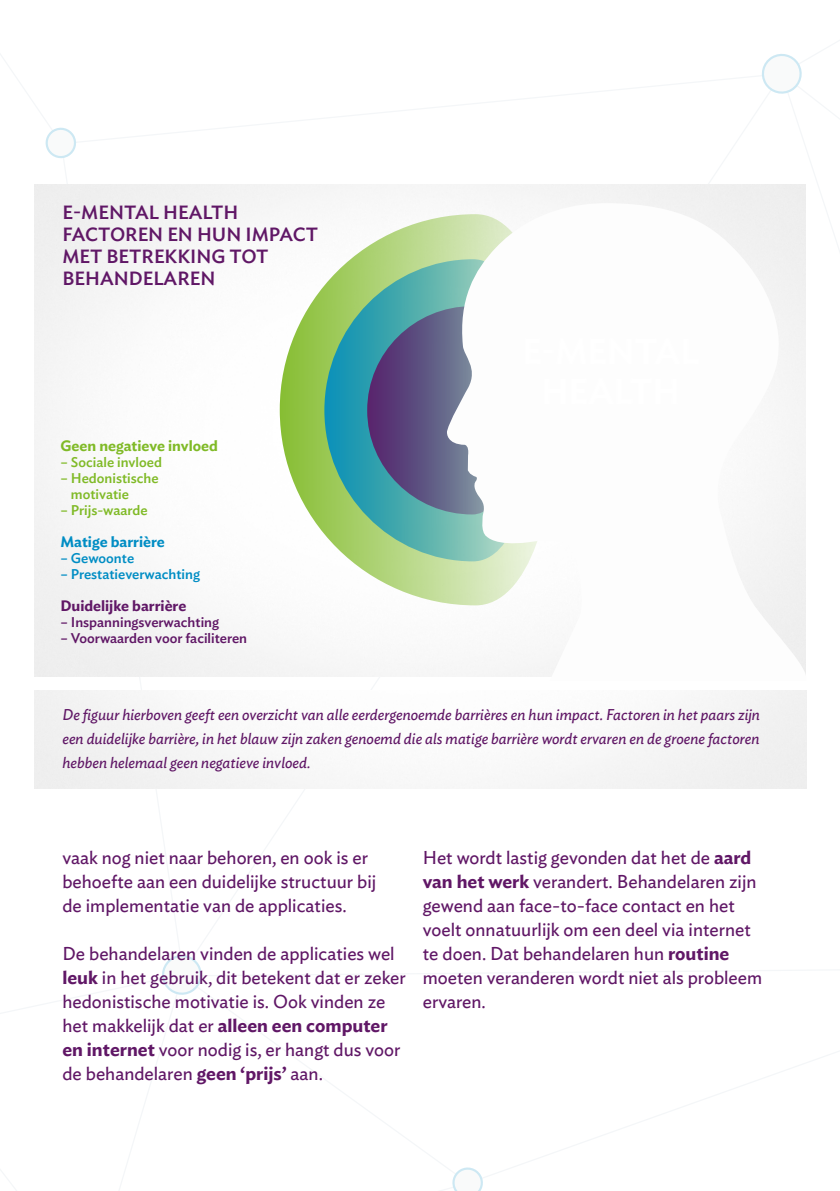
<style>
.page{position:relative;width:840px;height:1191px;background:#fff}
.page>*{position:absolute;margin:0;border:0;box-sizing:border-box;transform-origin:0 0}
.t1{font:500 19px/22px "Ideal Sans";color:#601766}
.t2{font:18.4px/24px "Ideal Sans";color:#601766}
.t3{font:italic 15.6px/24px "Ideal Sans";color:#601766;text-align:justify}
.t4{font:600 15px "Ideal Sans";color:#80ba27}
.t5{font:600 15px "Ideal Sans";color:#601766}
.t6{font:600 15px "Ideal Sans";color:#008dc4}
.t7{font:500 14px/16px "Ideal Sans";color:#80ba27}
.t8{font:500 14px "Ideal Sans";color:#601766}
.t9{font:500 14px "Ideal Sans";color:#008dc4}
.s1{font-weight:600}
</style>
<div class="page">
<svg style="left:162px;top:953px;width:630px;height:43px"></svg>
<svg style="left:450px;top:1167px;width:33px;height:24px"></svg>
<svg style="left:0;top:54px;width:77px;height:106px"></svg>
<svg style="left:759px;top:41px;width:80px;height:208px"></svg>
<svg style="left:279px;top:214px;width:167px;height:391px"></svg>
<svg style="left:324px;top:259px;width:122px;height:302px;background:#6cb893"></svg>
<svg style="left:367px;top:306px;width:79px;height:208px;background:#53648b"></svg>
<svg style="left:446px;top:203px;width:362px;height:474px"></svg>
<p class="t1" style="left:62px;top:200px;width:257px">E-MENTAL HEALTH<br>FACTOREN EN HUN IMPACT<br>MET BETREKKING TOT<br>BEHANDELAREN</p>
<p class="t4" style="left:60px;top:433px;width:159px">Geen negatieve invloed</p>
<p class="t7" style="left:60px;top:452px;width:103px">– Sociale invloed</p>
<p class="t7" style="left:71px;top:468px;width:89px;text-indent:-10px">– Hedonistische motivatie</p>
<p class="t7" style="left:60px;top:500px;width:89px">– Prijs-waarde</p>
<p class="t6" style="left:60px;top:529px;width:106px">Matige barrière</p>
<p class="t9" style="left:60px;top:547px;width:75px">– Gewoonte</p>
<p class="t9" style="left:60px;top:563px;width:141px">– Prestatieverwachting</p>
<p class="t5" style="left:60px;top:593px;width:127px">Duidelijke barrière</p>
<p class="t8" style="left:60px;top:611px;width:160px">– Inspanningsverwachting</p>
<p class="t8" style="left:60px;top:627px;width:188px">– Voorwaarden voor faciliteren</p>
<p class="t3" style="left:62px;top:701px;width:698px">De figuur hierboven geeft een overzicht van alle eerdergenoemde barrières en hun impact. Factoren in het paars zijn een duidelijke barrière, in het blauw zijn zaken genoemd die als matige barrière wordt ervaren en de groene factoren hebben helemaal geen negatieve invloed.</p>
<p class="t2" style="left:62px;top:844px;width:315px">vaak nog niet naar behoren, en ook is er behoefte aan een duidelijke structuur bij de implementatie van de applicaties.</p>
<p class="t2" style="left:62px;top:940px;width:344px">De behandelaren vinden de applicaties wel <span class="s1">leuk</span> in het gebruik, dit betekent dat er zeker hedonistische motivatie is. Ook vinden ze het makkelijk dat er <span class="s1">alleen een computer en internet</span> voor nodig is, er hangt dus voor de behandelaren <span class="s1">geen ‘prijs’</span> aan.</p>
<p class="t2" style="left:422px;top:844px;width:341px">Het wordt lastig gevonden dat het de <span class="s1">aard van het werk</span> verandert. Behandelaren zijn gewend aan face-to-face contact en het voelt onnatuurlijk om een deel via internet te doen. Dat behandelaren hun <span class="s1">routine </span>moeten veranderen wordt niet als probleem ervaren.</p>
</div>
